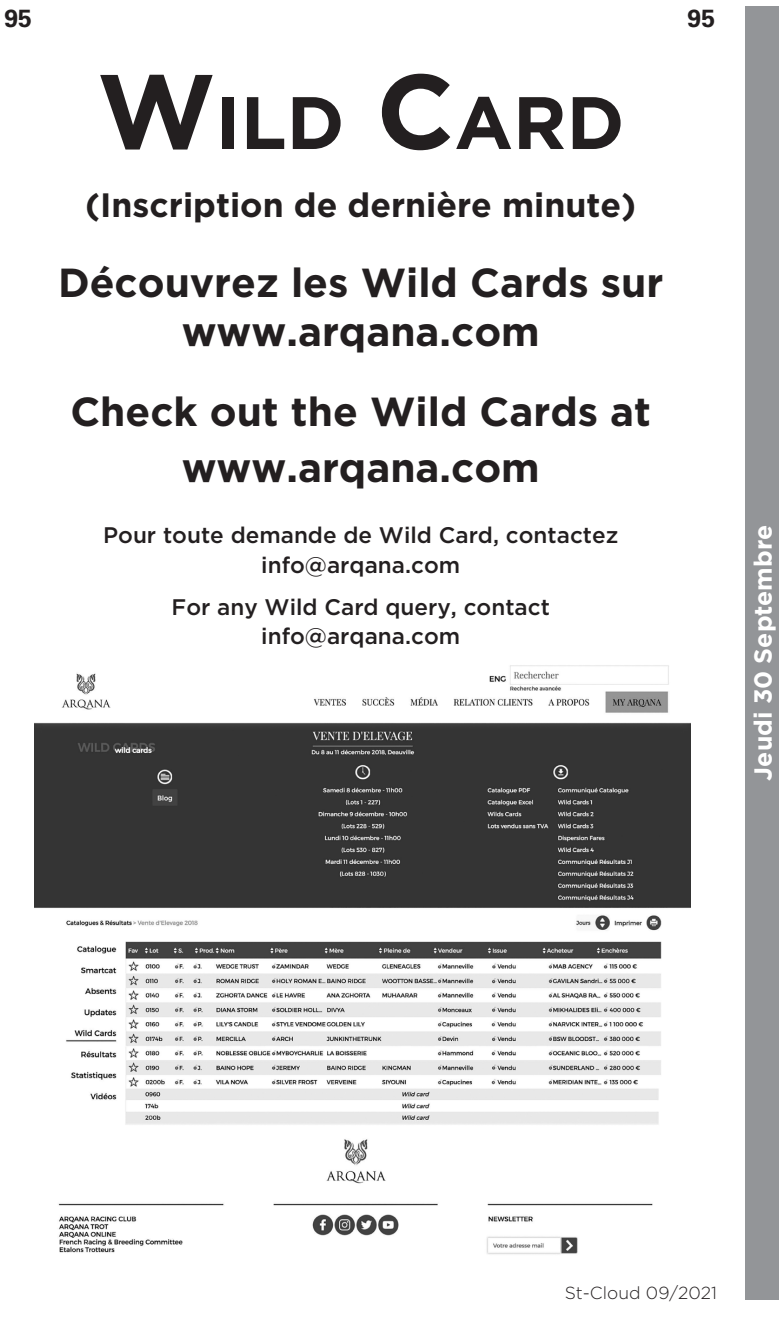
<style>
.page{position:relative;width:779px;height:1318px;background:#fff}
.page>*{position:absolute;margin:0;border:0;box-sizing:border-box;transform-origin:0 0}
.t1{font:700 74.02px "Gotham";color:#231f20}
.t2{font:700 40.5px/49.5px "Gotham";color:#231f20;text-align:center}
.t3{font:700 33.75px "Gotham";color:#231f20}
.t4{font:700 24.75px "Gotham";color:#fff}
.t5{font:700 24.75px "Univers";color:#231f20}
.t6{font:500 22.5px/29.2px "Gotham";color:#231f20;text-align:center}
.t7{font:300 17.55px "Gotham";color:#231f20}
.s1{font-size:105.75px}
</style>
<div class="page">
<img style="left:34px;top:665px;width:656px;height:589px">
<div style="left:745px;top:6px;width:33px;height:1293px;background:#939598"></div>
<p class="t5" style="left:4px;top:4px;width:29px">95</p>
<p class="t5" style="left:687px;top:4px;width:29px">95</p>
<h1 class="t1" style="left:97px;top:74px;width:528px"><span class="s1">W</span>ILD <span class="s1">C</span>ARD</h1>
<h3 class="t3" style="left:85px;top:182px;width:552px">(Inscription de dernière minute)</h3>
<h2 class="t2" style="left:58px;top:257px;width:606px">Découvrez les Wild Cards sur www.arqana.com</h2>
<h2 class="t2" style="left:70px;top:383px;width:582px;line-height:56.2px">Check out the Wild Cards at www.arqana.com</h2>
<p class="t6" style="left:103px;top:520px;width:516px">Pour toute demande de Wild Card, contactez info@arqana.com</p>
<p class="t6" style="left:171px;top:591px;width:379px">For any Wild Card query, contact info@arqana.com</p>
<p class="t4" style="left:746px;top:780px;width:257px;rotate:-90deg">Jeudi 30 Septembre</p>
<p class="t7" style="left:564px;top:1281px;width:154px">St-Cloud 09/2021</p>
</div>
